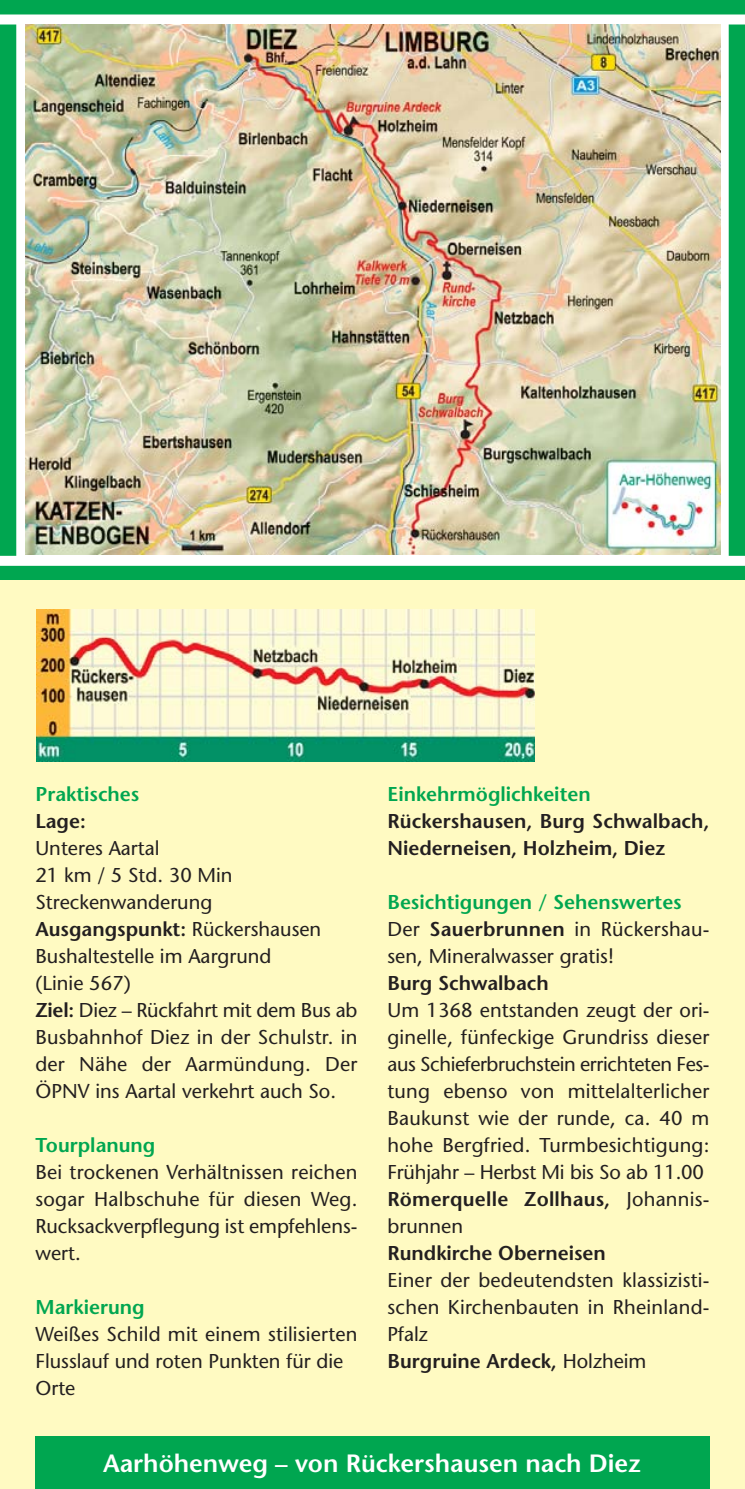
<style>
.page{position:relative;width:745px;height:1489px;background:#fff}
.page>*{position:absolute;margin:0;border:0;box-sizing:border-box;transform-origin:0 0}
.t1{font:600 25px "Stone Sans";color:#fff}
.t2{font:20px/27px "Stone Sans";color:#231f20}
.t3{font:600 20px/27px "Stone Sans";color:#231f20}
.t4{font:600 20px "Stone Sans";color:#00a650}
.s1{font-weight:600}
.s2{font-weight:600;color:#00a650}
</style>
<div class="page">
<div style="left:0;top:576px;width:744px;height:912px;background:#fffac2"></div>
<div style="left:35px;top:1436px;width:674px;height:52px;background:#00a650"></div>
<img style="left:36px;top:609px;width:498px;height:152px">
<div style="left:0;top:0;width:744px;height:579px;background:#00a650"></div>
<div style="left:0;top:556px;width:744px;height:10px;background:#fff"></div>
<div style="left:718px;top:18px;width:10px;height:541px;background:#fff"></div>
<div style="left:16px;top:22px;width:10px;height:537px;background:#fff"></div>
<div style="left:0;top:14px;width:744px;height:10px;background:#fff"></div>
<img style="left:25px;top:25px;width:695px;height:530px">
<p class="t4" style="left:35px;top:786px;width:105px">Praktisches</p>
<p class="t3" style="left:35px;top:809px;width:52px">Lage:</p>
<p class="t2" style="left:35px;top:836px;width:323px">Unteres Aartal<br>21 km / 5 Std. 30 Min<br>Streckenwanderung<br><span class="s1">Ausgangspunkt:</span> Rückershausen<br>Bushaltestelle im Aargrund<br>(Linie 567)<br><span class="s1">Ziel:</span> Diez – Rückfahrt mit dem Bus ab<br>Busbahnhof Diez in der Schulstr. in der Nähe der Aarmündung. Der<br>ÖPNV ins Aartal verkehrt auch So.</p>
<p class="t4" style="left:35px;top:1137px;width:121px">Tourplanung</p>
<p class="t2" style="left:35px;top:1160px;width:323px;text-align:justify">Bei trockenen Verhältnissen reichen sogar Halbschuhe für diesen Weg.<br>Rucksackverpflegung ist empfehlens&shy;wert.</p>
<p class="t4" style="left:35px;top:1299px;width:111px">Markierung</p>
<p class="t2" style="left:35px;top:1322px;width:323px">Weißes Schild mit einem stilisierten<br>Flusslauf und roten Punkten für die<br>Orte</p>
<p class="t4" style="left:387px;top:786px;width:204px">Einkehrmöglichkeiten</p>
<p class="t3" style="left:387px;top:809px;width:323px">Rückershausen, Burg Schwalbach,<br>Niederneisen, Holzheim, Diez</p>
<p class="t2" style="left:387px;top:890px;width:323px"><span class="s2">Besichtigungen / Sehenswertes<br></span>Der <span class="s1">Sauerbrunnen</span> in Rückershau&shy;sen, Mineralwasser gratis!</p>
<p class="t3" style="left:387px;top:971px;width:163px">Burg Schwalbach</p>
<p class="t2" style="left:387px;top:998px;width:323px">Um 1368 entstanden zeugt der ori&shy;ginelle, fünfeckige Grundriss dieser aus Schieferbruchstein errichteten Fes&shy;tung ebenso von mittelalterlicher<br>Baukunst wie der runde, ca. 40 m hohe Bergfried. Turmbesichtigung:<br>Frühjahr – Herbst Mi bis So ab 11.00<br><span class="s1">Römerquelle Zollhaus,</span> Johannis&shy;brunnen</p>
<p class="t3" style="left:387px;top:1241px;width:220px">Rundkirche Oberneisen</p>
<p class="t2" style="left:387px;top:1268px;width:323px">Einer der bedeutendsten klassizisti&shy;schen Kirchenbauten in Rheinland-<br>Pfalz<br><span class="s1">Burgruine Ardeck,</span> Holzheim</p>
<p class="t1" style="left:144px;top:1452px;width:496px">Der Halfterweg – von Diez nach Obernhof</p>
<p class="t1" style="left:103px;top:1453px;width:539px">Aarhöhenweg – von Rückershausen nach Diez</p>
</div>
